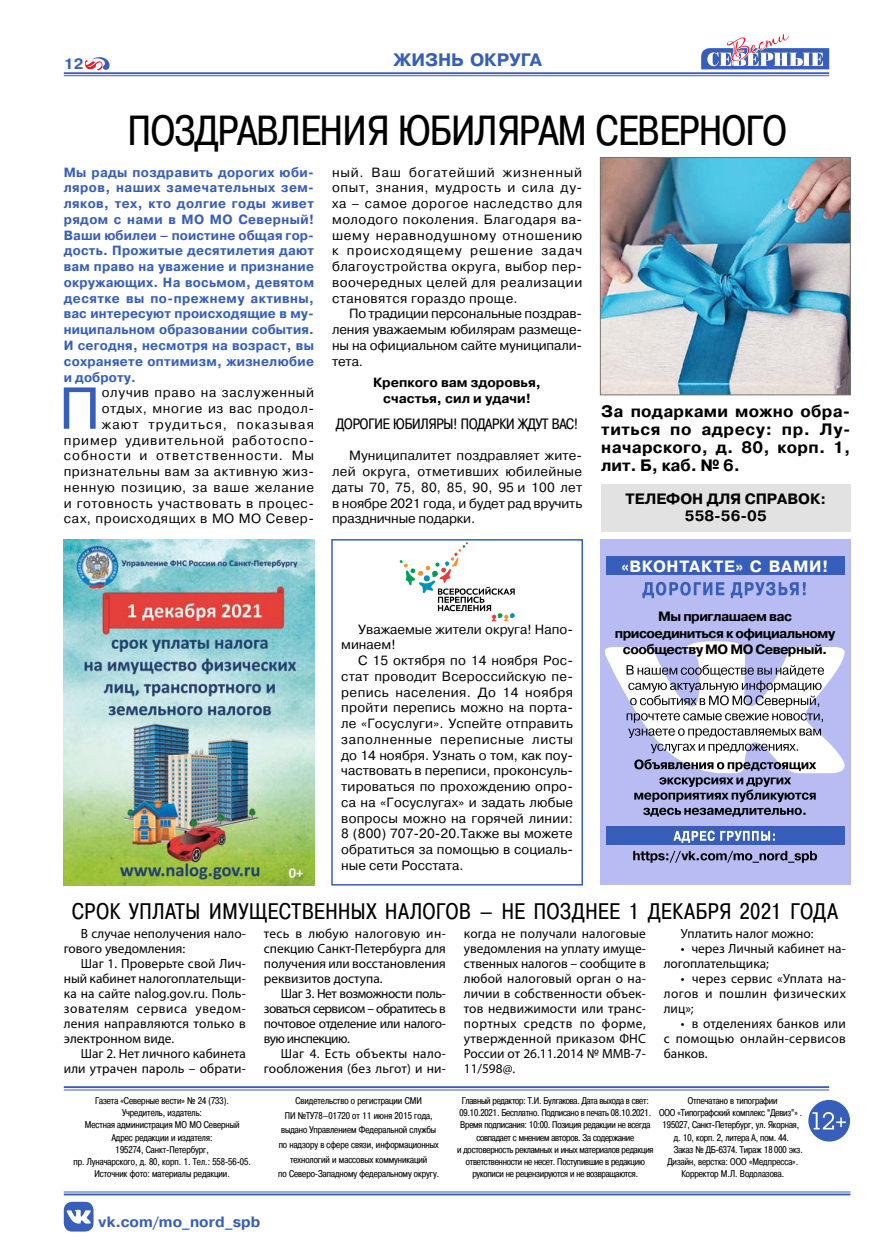
<style>
.page{position:relative;width:893px;height:1255px;background:#fff}
.page>*{position:absolute;margin:0;border:0;box-sizing:border-box;transform-origin:0 0}
.t1{font:58.95px "Pragmatica C";color:#385ebb}
.t2{font:42px "Pragmatica Cond C";color:#000}
.t3{font:22.5px "Pragmatica Cond C";letter-spacing:.045em;color:#000}
.t4{font:700 18px "Pragmatica C";letter-spacing:-.01em;color:#385ebb}
.t5{font:700 16.5px/18px "Pragmatica";letter-spacing:.02em;color:#000;text-align:justify}
.t6{font:700 16.35px "Pragmatica";letter-spacing:.04em;color:#fff}
.t7{font:15px "Pragmatica Cond C";color:#000}
.t8{font:700 15px/17.2px "Pragmatica";color:#000;text-align:center}
.t9{font:700 15px "Pragmatica C";letter-spacing:.005em;color:#385ebb}
.t10{font:700 13.5px/16.4px "Pragmatica";letter-spacing:-.04em;color:#000;text-align:center}
.t11{font:13.35px/15.8px "Pragmatica";letter-spacing:.035em;color:#000;text-align:justify}
.t12{font:13.35px/15px "Myriad Pro";color:#000;text-align:justify}
.t13{font:700 13.35px/15.8px "Pragmatica";letter-spacing:.02em;color:#385ebb;text-align:justify;scale:.96 1}
.t14{font:700 13.35px/15.8px "Pragmatica";color:#000;text-align:center}
.t15{font:13.35px/15.8px "Pragmatica";color:#000}
.t16{font:9.75px/12.1px "Pragmatica Cond C";color:#000;text-align:center}
.t17{font:9.75px/12.1px "Pragmatica Cond C";letter-spacing:-.02em;color:#000;text-align:center}
</style>
<div class="page">
<svg style="left:701px;top:34px;width:128px;height:43px"></svg>
<svg style="left:85px;top:57px;width:25px;height:14px"></svg>
<hr style="left:64px;top:1191px;width:786px;height:1px;background:#385ebb">
<hr style="left:64px;top:1193px;width:786px;height:2px;background:#385ebb">
<hr style="left:64px;top:75px;width:765px;height:1px;background:#385ebb">
<hr style="left:64px;top:72px;width:765px;height:2px;background:#385ebb">
<div style="left:64px;top:1201px;width:30px;height:30px;background:#385ebb;border-radius:9px"></div>
<svg style="left:67px;top:1209px;width:24px;height:14px"></svg>
<hr style="left:64px;top:1089px;width:765px;height:1px;background:#385ebb">
<hr style="left:64px;top:1086px;width:765px;height:1px;background:#385ebb">
<div style="left:808px;top:1099px;width:42px;height:42px;background:#385ebb;border-radius:50%"></div>
<svg style="left:812px;top:1112px;width:34px;height:17px"></svg>
<img style="left:64px;top:539px;width:250px;height:346px">
<div style="left:601px;top:484px;width:249px;height:47px;background:#e2e2e2"></div>
<img style="left:602px;top:159px;width:246px;height:234px">
<div style="left:600px;top:157px;width:250px;height:238px;border:1px solid #757371"></div>
<div style="left:600px;top:539px;width:250px;height:345px;background:#b9bcf3"></div>
<div style="left:606px;top:556px;width:238px;height:19px;background:#385ebb"></div>
<div style="left:606px;top:826px;width:238px;height:18px;background:#385ebb"></div>
<svg style="left:642px;top:582px;width:164px;height:16px"></svg>
<svg style="left:673px;top:830px;width:102px;height:12px"></svg>
<svg style="left:604px;top:641px;width:241px;height:175px"></svg>
<svg style="left:633px;top:850px;width:184px;height:12px"></svg>
<div style="left:331px;top:539px;width:252px;height:346px;border:2px solid #385ebb"></div>
<svg style="left:399px;top:542px;width:116px;height:79px"></svg>
<p class="t9" style="left:64px;top:56px;width:21px">12</p>
<h3 class="t4" style="left:394px;top:50px;width:150px">ЖИЗНЬ ОКРУГА</h3>
<h2 class="t2" style="left:128px;top:107px;width:660px">ПОЗДРАВЛЕНИЯ ЮБИЛЯРАМ СЕВЕРНОГО</h2>
<p class="t13" style="left:64px;top:164px;width:262px">Мы рады поздравить дорогих юби‑ ляров, наших замечательных зем‑ ляков, тех, кто долгие годы живет рядом с нами в МО МО Северный!<br>Ваши юбилеи – поистине общая гор‑ дость. Прожитые десятилетия дают вам право на уважение и признание окружающих. На восьмом, девятом десятке вы по- прежнему активны, вас интересуют происходящие в му‑ ниципальном образовании события.<br>И сегодня, несмотря на возраст, вы сохраняете оптимизм, жизнелюбие и доброту.</p>
<h1 class="t1" style="left:59px;top:375px;width:43px">П</h1>
<p class="t11" style="left:332px;top:164px;width:252px">ный. Ваш богатейший жизненный опыт, знания, мудрость и сила ду&shy;ха – самое дорогое наследство для молодого поколения. Благодаря ва&shy;шему неравнодушному отношению к происходящему решение задач благоустройства округа, выбор пер&shy;воочередных целей для реализации становятся гораздо проще.</p>
<p class="t11" style="left:332px;top:306px;width:252px;text-indent:17px">По традиции персональные поздрав&shy;ления уважаемым юбилярам размеще&shy;ны на официальном сайте муниципали&shy;тета.</p>
<p class="t14" style="left:373px;top:375px;width:169px">Крепкого вам здоровья, счастья, сил и удачи!</p>
<p class="t7" style="left:336px;top:415px;width:243px">ДОРОГИЕ ЮБИЛЯРЫ! ПОДАРКИ ЖДУТ ВАС!</p>
<p class="t11" style="left:332px;top:448px;width:252px;text-indent:17px">Муниципалитет поздравляет жите&shy;лей округа, отметивших юбилейные даты 70, 75, 80, 85, 90, 95 и 100 лет в ноябре 2021 года, и будет рад вручить праздничные подарки.</p>
<p class="t11" style="left:64px;top:385px;width:252px;text-align:right">олучив право на заслуженный отдых, многие из вас продол&shy;жают трудиться, показывая пример удивительной работоспо&shy;собности и ответственности. Мы признательны вам за активную жиз&shy;ненную позицию, за ваше желание и готовность участвовать в процес&shy;сах, происходящих в МО МО Север-</p>
<p class="t5" style="left:601px;top:403px;width:251px">За подарками можно обра‑ титься по адресу: пр. Лу‑ начарского, д. 80, корп. 1, лит. Б, каб. № 6.</p>
<p class="t8" style="left:625px;top:490px;width:202px">ТЕЛЕФОН ДЛЯ СПРАВОК:<br>558-56-05</p>
<p class="t15" style="left:341px;top:621px;width:233px;text-indent:17px">Уважаемые жители округа! Напо&shy;минаем!</p>
<p class="t11" style="left:341px;top:653px;width:233px;text-indent:17px">С 15 октября по 14 ноября Рос&shy;стат проводит Всероссийскую пе&shy;репись населения. До 14 ноября пройти перепись можно на порта&shy;ле «Госуслуги». Успейте отправить заполненные переписные листы до 14 ноября. Узнать о том, как поу&shy;частвовать в переписи, проконсуль&shy;тироваться по прохождению опро&shy;са на «Госуслугах» и задать любые вопросы можно на горячей линии:<br>8 (800) 707-20-20.Также вы можете обратиться за помощью в социаль&shy;ные сети Росстата.</p>
<p class="t6" style="left:621px;top:555px;width:209px">«ВКОНТАКТЕ» С ВАМИ!</p>
<p class="t10" style="left:615px;top:608px;width:222px">Мы приглашаем вас присоединиться к официальному сообществу МО МО Северный.</p>
<h3 class="t3" style="left:72px;top:898px;width:767px">СРОК УПЛАТЫ ИМУЩЕСТВЕННЫХ НАЛОГОВ – НЕ ПОЗДНЕЕ 1 ДЕКАБРЯ 2021 ГОДА</h3>
<p class="t12" style="left:64px;top:926px;width:184px;text-indent:17px">В случае неполучения нало‑ гового уведомления:</p>
<p class="t12" style="left:64px;top:956px;width:184px;text-indent:17px">Шаг 1. Проверьте свой Лич‑ ный кабинет налогоплательщи‑ ка на сайте nalog.gov.ru. Поль‑ зователям сервиса уведом‑ ления направляются только в электронном виде.</p>
<p class="t12" style="left:64px;top:1046px;width:184px;text-align:right">Шаг 2. Нет личного кабинета или утрачен пароль – обрати‑</p>
<p class="t12" style="left:264px;top:926px;width:184px">тесь в любую налоговую ин‑ спекцию Санкт-Петербурга для получения или восстановления реквизитов доступа.</p>
<p class="t12" style="left:264px;top:986px;width:184px;text-indent:17px">Шаг 3. Нет возможности поль‑ зоваться сервисом – обратитесь в почтовое отделение или налого‑ вую инспекцию.</p>
<p class="t12" style="left:264px;top:1046px;width:184px;text-align:right">Шаг 4. Есть объекты нало‑ гообложения (без льгот) и ни‑</p>
<p class="t12" style="left:464px;top:926px;width:184px">когда не получали налоговые уведомления на уплату имуще‑ ственных налогов – сообщите в любой налоговый орган о на‑ личии в собственности объек‑ тов недвижимости или транс‑ портных средств по форме, утвержденной приказом ФНС России от 26.11.2014 № ММВ-7- 11/598@.</p>
<p class="t12" style="left:681px;top:926px;width:134px">Уплатить налог можно:</p>
<p class="t12" style="left:664px;top:941px;width:184px;text-indent:17px">• через Личный кабинет на‑ логоплательщика;</p>
<p class="t12" style="left:664px;top:971px;width:184px;text-indent:17px">• через сервис «Уплата на‑ логов и пошлин физических лиц»;</p>
<p class="t12" style="left:664px;top:1016px;width:184px;text-indent:17px">• в отделениях банков или с помощью онлайн-сервисов банков.</p>
<p class="t16" style="left:73px;top:1094px;width:179px">Газета «Северные вести» № 24 (733).<br>Учредитель, издатель:<br>Местная администрация МО МО Северный Адрес редакции и издателя:<br>195274, Санкт-Петербург,<br>пр. Луначарского, д. 80, корп. 1. Тел.: 558-56-05.<br>Источник фото: материалы редакции.</p>
<p class="t16" style="left:278px;top:1093px;width:162px;line-height:14.7px">Свидетельство о регистрации СМИ<br>ПИ №ТУ78–01720 от 11 июня 2015 года, выдано Управлением Федеральной службы по надзору в сфере связи, информационных технологий и массовых коммуникаций<br>по Северо-Западному федеральному округу.</p>
<p class="t17" style="left:457px;top:1094px;width:198px">Главный редактор: Т.И. Булгакова. Дата выхода в свет:<br>09.10.2021. Бесплатно. Подписано в печать 08.10.2021.<br>Время подписания: 10:00. Позиция редакции не всегда совпадает с мнением авторов. За содержание<br>и достоверность рекламных и иных материалов редакция ответственности не несет. Поступившие в редакцию рукописи не рецензируются и не возвращаются.</p>
<p class="t16" style="left:688px;top:1094px;width:91px">Отпечатано в типографии</p>
<p class="t16" style="left:659px;top:1106px;width:145px">ООО «Типографский комплекс “Девиз”» .</p>
<p class="t16" style="left:662px;top:1118px;width:138px">195027, Санкт-Петербург, ул. Якорная,</p>
<p class="t16" style="left:674px;top:1130px;width:117px">д. 10, корп. 2, литера А, пом. 44.</p>
<p class="t16" style="left:674px;top:1143px;width:131px">Заказ № ДБ-6374. Тираж 18 000 экз.</p>
<p class="t16" style="left:667px;top:1155px;width:132px">Дизайн, верстка: ООО «Медпресса».</p>
<p class="t16" style="left:681px;top:1167px;width:104px">Корректор М.Л. Водолазова.</p>
<p class="t9" style="left:99px;top:1213px;width:163px">vk.com/mo_nord_spb</p>
</div>
